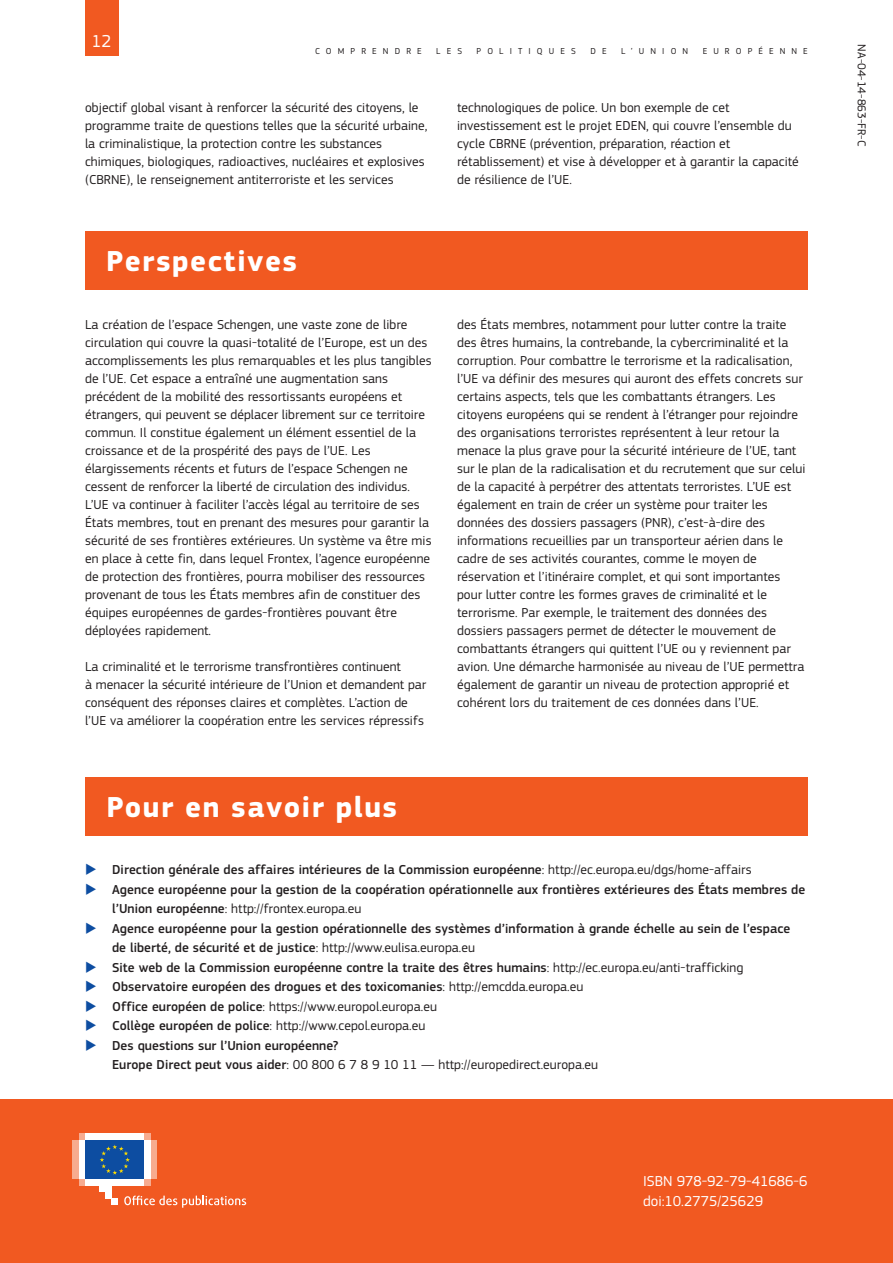
<style>
.page{position:relative;width:893px;height:1263px;background:#fff}
.page>*{position:absolute;margin:0;border:0;box-sizing:border-box;transform-origin:0 0}
.Heading01_neg{font:700 30px "EC Square Sans Pro";letter-spacing:.05em;color:#fff}
.t1{font:18px "EC Square Sans Pro";color:#fff}
.info_last_page{font:15px "EC Square Sans Pro";color:#fff}
.BodyText{font:13.5px/18px "EC Square Sans Pro";letter-spacing:.005em;color:#231f20}
.t2{font:500 13.5px/19.5px "EC Square Sans Pro";letter-spacing:.005em;color:#231f20}
.t3{font:12px "EC Square Sans Pro";color:#231f20}
.t4{font:9px "EC Square Sans Pro";color:#231f20}
.s1{font-weight:400}
.s2{font-weight:500}
</style>
<div class="page">
<div style="left:85px;top:0;width:33px;height:55px;background:#f15921"></div>
<div style="left:85px;top:777px;width:723px;height:58px;background:#f15921"></div>
<div style="left:0;top:1099px;width:893px;height:164px;background:#f15921"></div>
<svg style="left:79px;top:1179px;width:71px;height:6px"></svg>
<svg style="left:79px;top:1134px;width:71px;height:6px"></svg>
<div style="left:86px;top:1134px;width:58px;height:6px;background:#fff"></div>
<div style="left:86px;top:1179px;width:58px;height:6px;background:#fff"></div>
<div style="left:144px;top:1140px;width:6px;height:39px;background:#fff"></div>
<div style="left:150px;top:1140px;width:7px;height:39px;background:#f7ab8f"></div>
<div style="left:79px;top:1140px;width:7px;height:39px;background:#fff"></div>
<div style="left:73px;top:1140px;width:6px;height:39px;background:#f7ab8f"></div>
<div style="left:99px;top:1179px;width:13px;height:13px;background:#fff"></div>
<div style="left:105px;top:1179px;width:7px;height:19px;background:#fff"></div>
<div style="left:112px;top:1198px;width:6px;height:7px;background:#fff"></div>
<div style="left:86px;top:1140px;width:58px;height:39px;background:#0d4da1"></div>
<svg style="left:100px;top:1145px;width:30px;height:30px"></svg>
<svg style="left:124px;top:1195px;width:122px;height:13px"></svg>
<div style="left:85px;top:231px;width:723px;height:58px;background:#f15921"></div>
<h2 class="t1" style="left:92px;top:30px;width:22px">12</h2>
<p class="t4" style="left:315px;top:45px;width:23px">C omprendre</p>
<p class="t4" style="left:436px;top:45px;width:10px">les</p>
<p class="t4" style="left:477px;top:45px;width:11px">politiques</p>
<p class="t4" style="left:590px;top:45px;width:9px">de</p>
<p class="t4" style="left:621px;top:45px;width:40px">l ’Union</p>
<p class="t4" style="left:703px;top:45px;width:12px">européenne</p>
<p class="BodyText" style="left:85px;top:99px;width:344px">objectif global visant à renforcer la sécurité des citoyens, le programme traite de questions telles que la sécurité urbaine, la criminalistique, la protection contre les substances chimiques, biologiques, radioactives, nucléaires et explosives (CBRNE), le renseignement antiterroriste et les services</p>
<p class="BodyText" style="left:457px;top:99px;width:343px">technologiques de police. Un bon exemple de cet investissement est le projet EDEN, qui couvre l’ensemble du cycle CBRNE (prévention, préparation, réaction et rétablissement) et vise à développer et à garantir la capacité de résilience de l’UE.</p>
<p class="Heading01_neg" style="left:106px;top:243px;width:192px">Perspectives</p>
<p class="BodyText" style="left:85px;top:316px;width:348px">La création de l’espace Schengen, une vaste zone de libre circulation qui couvre la quasi‑totalité de l’Europe, est un des accomplissements les plus remarquables et les plus tangibles de l’UE. Cet espace a entraîné une augmentation sans précédent de la mobilité des ressortissants européens et étrangers, qui peuvent se déplacer librement sur ce territoire commun. Il constitue également un élément essentiel de la croissance et de la prospérité des pays de l’UE. Les élargissements récents et futurs de l’espace Schengen ne cessent de renforcer la liberté de circulation des individus.<br>L’UE va continuer à faciliter l’accès légal au territoire de ses États membres, tout en prenant des mesures pour garantir la sécurité de ses frontières extérieures. Un système va être mis en place à cette fin, dans lequel Frontex, l’agence européenne de protection des frontières, pourra mobiliser des ressources provenant de tous les États membres afin de constituer des équipes européennes de gardes‑frontières pouvant être déployées rapidement.</p>
<p class="BodyText" style="left:85px;top:658px;width:343px">La criminalité et le terrorisme transfrontières continuent<br>à menacer la sécurité intérieure de l’Union et demandent par conséquent des réponses claires et complètes. L’action de l’UE va améliorer la coopération entre les services répressifs</p>
<p class="BodyText" style="left:457px;top:316px;width:350px">des États membres, notamment pour lutter contre la traite des êtres humains, la contrebande, la cybercriminalité et la corruption. Pour combattre le terrorisme et la radicalisation, l’UE va définir des mesures qui auront des effets concrets sur certains aspects, tels que les combattants étrangers. Les citoyens européens qui se rendent à l’étranger pour rejoindre des organisations terroristes représentent à leur retour la menace la plus grave pour la sécurité intérieure de l’UE, tant sur le plan de la radicalisation et du recrutement que sur celui de la capacité à perpétrer des attentats terroristes. L’UE est également en train de créer un système pour traiter les données des dossiers passagers (PNR), c’est‑à‑dire des informations recueillies par un transporteur aérien dans le cadre de ses activités courantes, comme le moyen de réservation et l’itinéraire complet, et qui sont importantes pour lutter contre les formes graves de criminalité et le terrorisme. Par exemple, le traitement des données des dossiers passagers permet de détecter le mouvement de combattants étrangers qui quittent l’UE ou y reviennent par avion. Une démarche harmonisée au niveau de l’UE permettra également de garantir un niveau de protection approprié et cohérent lors du traitement de ces données dans l’UE.</p>
<p class="Heading01_neg" style="left:106px;top:789px;width:292px">Pour en savoir plus</p>
<p class="t2" style="left:112px;top:860px;width:641px">Direction générale des affaires intérieures de la Commission européenne<span class="s1">: http://ec.europa.eu/dgs/home‑affairs</span></p>
<p class="t2" style="left:112px;top:880px;width:695px">Agence européenne pour la gestion de la coopération opérationnelle aux frontières extérieures des États membres de l’Union européenne<span class="s1">: http://frontex.europa.eu</span></p>
<p class="t2" style="left:112px;top:919px;width:680px">Agence européenne pour la gestion opérationnelle des systèmes d’information à grande échelle au sein de l’espace de liberté, de sécurité et de justice<span class="s1">: http://www.eulisa.europa.eu</span></p>
<p class="t2" style="left:112px;top:958px;width:633px">Site web de la Commission européenne contre la traite des êtres humains<span class="s1">: http://ec.europa.eu/anti‑trafficking</span></p>
<p class="t2" style="left:112px;top:977px;width:473px">Observatoire européen des drogues et des toxicomanies<span class="s1">: http://emcdda.europa.eu</span></p>
<p class="BodyText" style="left:112px;top:997px;width:326px"><span class="s2">Office européen de police</span>: https://www.europol.europa.eu</p>
<p class="BodyText" style="left:112px;top:1017px;width:315px"><span class="s2">Collège européen de police</span>: http://www.cepol.europa.eu</p>
<p class="t2" style="left:112px;top:1036px;width:488px">Des questions sur l’Union européenne?<br>Europe Direct peut vous aider<span class="s1">: 00 800 6 7 8 9 10 11 — http://europedirect.europa.eu</span></p>
<p class="info_last_page" style="left:643px;top:1173px;width:166px">ISBN 978-92-79-41686-6</p>
<p class="info_last_page" style="left:643px;top:1192px;width:121px">doi:10.2775/25629</p>
<p class="t3" style="left:869px;top:44px;width:103px;rotate:90deg">NA-04-14-863-FR-C</p>
</div>
